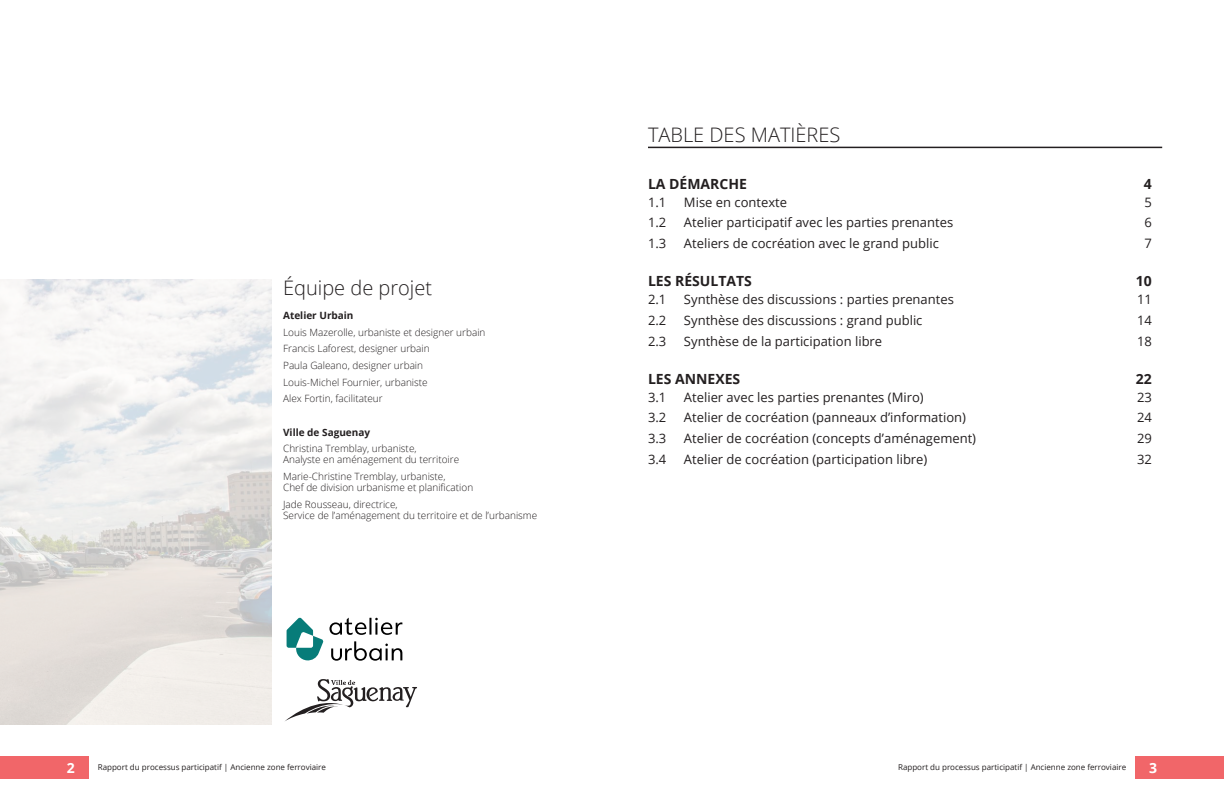
<style>
.page{position:relative;width:1224px;height:792px;background:#fff}
.page>*{position:absolute;margin:0;border:0;box-sizing:border-box;transform-origin:0 0}
.AUTRE{font:300 20px "Open Sans";color:#231f20}
.t1{font:700 14px "Open Sans";color:#231f20}
.t2{font:700 14px "Open Sans";color:#fff}
.t3{font:13px "Open Sans";color:#231f20}
.TEXTE_PRINCIPAL{font:300 10px/11px "Open Sans";color:#231f20}
.TEXTE_PRINCIPAL-2{font:700 10px "Open Sans";color:#231f20}
.t4{font:8px "Open Sans";color:#231f20}
</style>
<div class="page">
<div style="left:0;top:756px;width:89px;height:23px;background:#f16669"></div>
<div style="left:1135px;top:756px;width:89px;height:23px;background:#f16669"></div>
<img style="left:0;top:280px;width:271px;height:444px">
<svg style="left:287px;top:618px;width:115px;height:43px"></svg>
<svg style="left:285px;top:679px;width:132px;height:42px"></svg>
<hr style="left:648px;top:147px;width:514px;height:1px;background:#231f20">
<p class="AUTRE" style="left:283px;top:274px;width:151px">Équipe de projet</p>
<p class="TEXTE_PRINCIPAL-2" style="left:283px;top:308px;width:72px">Atelier Urbain</p>
<p class="TEXTE_PRINCIPAL" style="left:283px;top:326px;width:204px">Louis Mazerolle, urbaniste et designer urbain</p>
<p class="TEXTE_PRINCIPAL" style="left:283px;top:343px;width:148px">Francis Laforest, designer urbain</p>
<p class="TEXTE_PRINCIPAL" style="left:283px;top:360px;width:141px">Paula Galeano, designer urbain</p>
<p class="TEXTE_PRINCIPAL" style="left:283px;top:376px;width:146px">Louis-Michel Fournier, urbaniste</p>
<p class="TEXTE_PRINCIPAL" style="left:283px;top:393px;width:101px">Alex Fortin, facilitateur</p>
<p class="TEXTE_PRINCIPAL-2" style="left:283px;top:425px;width:88px">Ville de Saguenay</p>
<p class="TEXTE_PRINCIPAL" style="left:283px;top:443px;width:178px">Christina Tremblay, urbaniste,<br>Analyste en aménagement du territoire</p>
<p class="TEXTE_PRINCIPAL" style="left:283px;top:471px;width:192px">Marie-Christine Tremblay, urbaniste,<br>Chef de division urbanisme et planification</p>
<p class="TEXTE_PRINCIPAL" style="left:283px;top:498px;width:256px">Jade Rousseau, directrice,<br>Service de l’aménagement du territoire et de l’urbanisme</p>
<p class="AUTRE" style="left:648px;top:121px;width:194px">TABLE DES MATIÈRES</p>
<p class="t1" style="left:648px;top:174px;width:100px">LA DÉMARCHE</p>
<p class="t1" style="left:1144px;top:174px;width:9px">4</p>
<p class="t3" style="left:648px;top:193px;width:20px">1.1</p>
<p class="t3" style="left:684px;top:193px;width:105px">Mise en contexte</p>
<p class="t3" style="left:1145px;top:193px;width:9px">5</p>
<p class="t3" style="left:648px;top:214px;width:20px">1.2</p>
<p class="t3" style="left:684px;top:214px;width:271px">Atelier participatif avec les parties prenantes</p>
<p class="t3" style="left:1145px;top:214px;width:9px">6</p>
<p class="t3" style="left:648px;top:235px;width:20px">1.3</p>
<p class="t3" style="left:684px;top:235px;width:256px">Ateliers de cocréation avec le grand public</p>
<p class="t3" style="left:1145px;top:235px;width:9px">7</p>
<p class="t1" style="left:648px;top:271px;width:105px">LES RÉSULTATS</p>
<p class="t1" style="left:1136px;top:271px;width:17px">10</p>
<p class="t3" style="left:648px;top:290px;width:20px">2.1</p>
<p class="t3" style="left:684px;top:290px;width:271px">Synthèse des discussions : parties prenantes</p>
<p class="t3" style="left:1137px;top:290px;width:16px">11</p>
<p class="t3" style="left:648px;top:311px;width:20px">2.2</p>
<p class="t3" style="left:684px;top:311px;width:240px">Synthèse des discussions : grand public</p>
<p class="t3" style="left:1137px;top:311px;width:16px">14</p>
<p class="t3" style="left:648px;top:332px;width:20px">2.3</p>
<p class="t3" style="left:684px;top:332px;width:200px">Synthèse de la participation libre</p>
<p class="t3" style="left:1137px;top:332px;width:16px">18</p>
<p class="t1" style="left:648px;top:369px;width:94px">LES ANNEXES</p>
<p class="t1" style="left:1136px;top:369px;width:17px">22</p>
<p class="t3" style="left:648px;top:388px;width:20px">3.1</p>
<p class="t3" style="left:684px;top:388px;width:241px">Atelier avec les parties prenantes (Miro)</p>
<p class="t3" style="left:1137px;top:388px;width:16px">23</p>
<p class="t3" style="left:648px;top:409px;width:20px">3.2</p>
<p class="t3" style="left:684px;top:409px;width:284px">Atelier de cocréation (panneaux d’information)</p>
<p class="t3" style="left:1137px;top:409px;width:16px">24</p>
<p class="t3" style="left:648px;top:430px;width:20px">3.3</p>
<p class="t3" style="left:684px;top:430px;width:294px">Atelier de cocréation (concepts d’aménagement)</p>
<p class="t3" style="left:1137px;top:430px;width:16px">29</p>
<p class="t3" style="left:648px;top:451px;width:20px">3.4</p>
<p class="t3" style="left:684px;top:451px;width:245px">Atelier de cocréation (participation libre)</p>
<p class="t3" style="left:1137px;top:451px;width:16px">32</p>
<p class="t2" style="left:67px;top:758px;width:9px">2</p>
<p class="t4" style="left:98px;top:762px;width:230px">Rapport du processus participatif | Ancienne zone ferroviaire</p>
<p class="t4" style="left:898px;top:762px;width:230px">Rapport du processus participatif | Ancienne zone ferroviaire</p>
<p class="t2" style="left:1149px;top:758px;width:9px">3</p>
</div>
